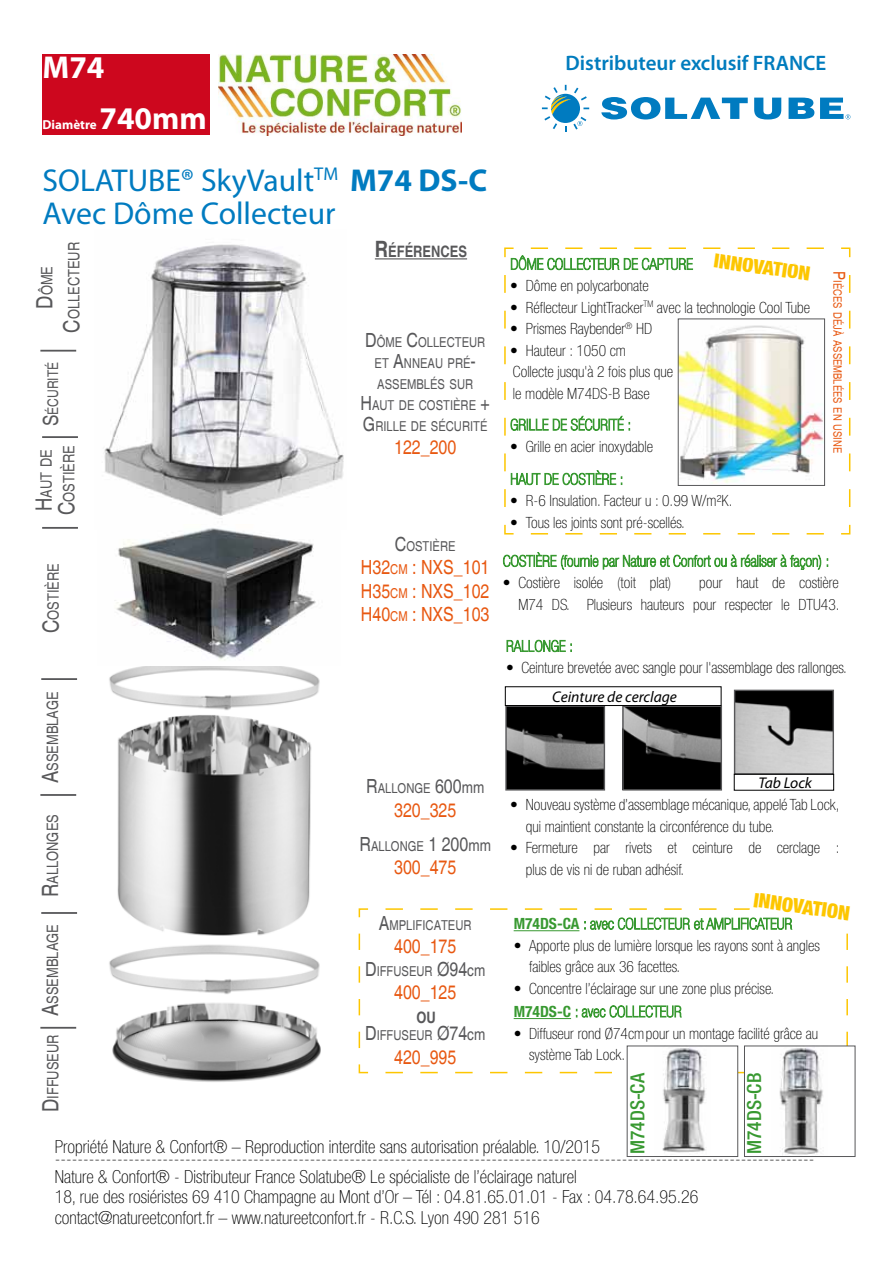
<style>
.page{position:relative;width:893px;height:1263px;background:#fff}
.page>*{position:absolute;margin:0;border:0;box-sizing:border-box;transform-origin:0 0}
.t1{font:31.65px/33.6px "Myriad Pro";color:#007bc0}
.t2{font:700 31.65px "Myriad Pro";color:#fff}
.t3{font:600 21px "Myriad Pro";color:#007cbe}
.t4{font:900 condensed 19.95px "Helvetica Neue LT Std";color:#fdc600}
.t5{font:condensed 19.5px/23.4px "Helvetica";color:#e85811;text-align:justify}
.t6{font:500 condensed 19.5px "Helvetica Neue LT Std";color:#389931}
.t7{font:100 condensed 18px/18.8px "Helvetica Neue LT Std";color:#000}
.t8{font:condensed 15.75px/27px "Helvetica";color:#58585a;text-align:center}
.t9{font:700 condensed 15.75px "Helvetica";color:#58585a}
.t10{font:100 condensed 15.45px/21.6px "Helvetica Neue LT Std";color:#000}
.t11{font:italic 15.45px "Myriad Pro";color:#000}
.t12{font:700 condensed 15.45px "Helvetica Neue LT Std";color:#389931}
.t13{font:condensed 14.7px "Helvetica";color:#58585a}
.t14{font:condensed 13.65px/21px "Helvetica";color:#58585a;text-align:center}
.t15{font:700 13.05px "Myriad Pro";color:#fff}
.t16{font:condensed 11.55px "Helvetica";color:#e85811}
.s1{font-weight:700}
.s2{font-size:22.5px}
.s3{font-size:21px}
.s4{font-size:19.5px}
.s5{font-size:13.65px}
.s6{font-size:16.35px}
.s7{font-size:16.5px}
</style>
<div class="page">
<hr style="left:375px;top:258px;width:92px;height:1px;background:#58585a">
<hr style="left:40px;top:350px;width:36px;height:2px;background:#58585a">
<hr style="left:42px;top:436px;width:36px;height:2px;background:#58585a">
<hr style="left:42px;top:527px;width:36px;height:2px;background:#58585a">
<svg style="left:503px;top:552px;width:325px;height:18px"></svg>
<svg style="left:506px;top:639px;width:66px;height:14px"></svg>
<svg style="left:601px;top:97px;width:147px;height:22px"></svg>
<svg style="left:754px;top:98px;width:27px;height:21px"></svg>
<svg style="left:789px;top:98px;width:25px;height:21px"></svg>
<svg style="left:542px;top:85px;width:47px;height:47px"></svg>
<svg style="left:820px;top:98px;width:30px;height:21px"></svg>
<div style="left:43px;top:54px;width:167px;height:80px;background:#cd071e"></div>
<img style="left:507px;top:707px;width:96px;height:81px">
<div style="left:505px;top:705px;width:100px;height:85px;border:1px solid #58585a"></div>
<img style="left:736px;top:692px;width:96px;height:81px">
<div style="left:734px;top:690px;width:100px;height:85px;border:1px solid #58585a"></div>
<img style="left:624px;top:707px;width:96px;height:81px">
<div style="left:622px;top:705px;width:100px;height:85px;border:1px solid #58585a"></div>
<div style="left:505px;top:686px;width:216px;height:20px;border:1px solid #000"></div>
<div style="left:734px;top:774px;width:100px;height:16px;border:1px solid #000"></div>
<svg style="left:504px;top:247px;width:347px;height:288px"></svg>
<img style="left:104px;top:244px;width:240px;height:272px">
<hr style="left:41px;top:912px;width:36px;height:2px;background:#58585a">
<hr style="left:41px;top:678px;width:36px;height:2px;background:#58585a">
<hr style="left:40px;top:794px;width:36px;height:2px;background:#58585a">
<hr style="left:40px;top:1027px;width:36px;height:2px;background:#58585a">
<img style="left:109px;top:944px;width:211px;height:50px">
<img style="left:117px;top:715px;width:195px;height:221px">
<img style="left:109px;top:666px;width:211px;height:44px">
<img style="left:112px;top:1002px;width:209px;height:80px">
<img style="left:115px;top:528px;width:201px;height:132px">
<svg style="left:504px;top:247px;width:320px;height:269px"></svg>
<svg style="left:358px;top:908px;width:386px;height:166px"></svg>
<svg style="left:377px;top:908px;width:479px;height:140px"></svg>
<div style="left:627px;top:1046px;width:111px;height:110px;background:#fff"></div>
<img style="left:662px;top:1048px;width:44px;height:105px">
<div style="left:627px;top:1046px;width:111px;height:111px;border:1px solid #58585a"></div>
<img style="left:779px;top:1048px;width:44px;height:107px">
<div style="left:744px;top:1046px;width:111px;height:111px;border:1px solid #58585a"></div>
<img style="left:219px;top:55px;width:243px;height:80px">
<h1 class="t2" style="left:43px;top:46px;width:64px">M74</h1>
<h2 class="t3" style="left:565px;top:49px;width:262px">Distributeur exclusif FRANCE</h2>
<p class="t15" style="left:43px;top:116px;width:56px">Diamètre</p>
<h1 class="t2" style="left:99px;top:98px;width:109px">740mm</h1>
<h1 class="t1" style="left:43px;top:163px;width:446px">SOLATUBE® SkyVault<sup>TM</sup> <span class="s1">M74 DS-C<br></span>Avec Dôme Collecteur</h1>
<p class="t8" style="left:34px;top:333px;width:92px;rotate:-90deg"><span class="s2">D</span>ÔME<br><span class="s2">C</span>OLLECTEUR</p>
<p class="t13" style="left:44px;top:426px;width:66px;rotate:-90deg"><span class="s3">S</span>ÉCURITÉ</p>
<p class="t8" style="left:35px;top:515px;width:72px;line-height:22.5px;text-align:left;rotate:-90deg"><span class="s2">H</span>AUT DE<br><span class="s2">C</span>OSTIÈRE</p>
<p class="t8" style="left:40px;top:633px;width:72px;rotate:-90deg"><span class="s2">C</span>OSTIÈRE</p>
<p class="t9" style="left:375px;top:242px;width:94px"><span class="s2">R</span>ÉFÉRENCES</p>
<p class="t14" style="left:361px;top:332px;width:131px"><span class="s4">D</span>ÔME <span class="s4">C</span>OLLECTEUR<br>ET <span class="s4">A</span>NNEAU PRÉ<span class="s4">-<br></span>ASSEMBLÉS SUR<br><span class="s4">H</span>AUT DE COSTIÈRE <span class="s4">+<br>G</span>RILLE DE SÉCURITÉ</p>
<p class="t5" style="left:394px;top:436px;width:64px">122_200</p>
<p class="t14" style="left:395px;top:536px;width:62px"><span class="s4">C</span>OSTIÈRE</p>
<p class="t5" style="left:361px;top:556px;width:130px">H32<span class="s5">CM</span> : NXS_101<br>H35<span class="s5">CM</span> : NXS_102<br>H40<span class="s5">CM</span> : NXS_103</p>
<p class="t4" style="left:716px;top:248px;width:99px;rotate:8deg">INNOVATION</p>
<p class="t10" style="left:510px;top:275px;width:140px">• Dôme en polycarbonate</p>
<p class="t10" style="left:510px;top:296px;width:301px">• Réflecteur LightTracker<sup>TM</sup> avec la technologie Cool Tube</p>
<p class="t10" style="left:510px;top:318px;width:144px">• Prismes Raybender<sup>®</sup> HD</p>
<p class="t10" style="left:510px;top:339px;width:164px">• Hauteur : 1050 cm<br>Collecte jusqu'à 2 fois plus que le modèle M74DS-B Base</p>
<p class="t10" style="left:510px;top:435px;width:144px">• Grille en acier inoxydable</p>
<p class="t10" style="left:510px;top:490px;width:224px">• R-6 Insulation. Facteur u : 0.99 W/m²K.</p>
<p class="t10" style="left:510px;top:511px;width:176px">• Tous les joints sont pré-scellés.</p>
<p class="t16" style="left:844px;top:271px;width:183px;rotate:90deg"><span class="s6">P</span>IÈCES DÉJÀ ASSEMBLÉES EN USINE</p>
<p class="t10" style="left:503px;top:572px;width:170px">• Costière isolée (toit plat)</p>
<p class="t10" style="left:518px;top:572px;width:323px;text-align:right">pour haut de costière<br>M74 DS. Plusieurs hauteurs pour respecter le DTU43.</p>
<p class="t10" style="left:506px;top:657px;width:342px">• Ceinture brevetée avec sangle pour l'assemblage des rallonges.</p>
<p class="t11" style="left:552px;top:687px;width:126px">Ceinture de cerclage</p>
<p class="t8" style="left:39px;top:783px;width:93px;rotate:-90deg"><span class="s2">A</span>SSEMBLAGE</p>
<p class="t11" style="left:758px;top:773px;width:55px">Tab Lock</p>
<p class="t14" style="left:366px;top:778px;width:120px"><span class="s4">R</span>ALLONGE <span class="s4">600</span><span class="s7">mm</span></p>
<p class="t5" style="left:394px;top:798px;width:64px">320_325</p>
<p class="t14" style="left:359px;top:835px;width:133px"><span class="s4">R</span>ALLONGE <span class="s4">1 200</span><span class="s7">mm</span></p>
<p class="t5" style="left:394px;top:856px;width:64px">300_475</p>
<p class="t10" style="left:526px;top:794px;width:315px;text-indent:-16px">• Nouveau système d’assemblage mécanique, appelé Tab Lock, qui maintient constante la circonférence du tube.</p>
<p class="t10" style="left:526px;top:837px;width:315px;text-indent:-16px">• Fermeture par rivets et ceinture de cerclage : plus de vis ni de ruban adhésif.</p>
<p class="t8" style="left:39px;top:897px;width:84px;rotate:-90deg"><span class="s2">R</span>ALLONGES</p>
<p class="t4" style="left:755px;top:887px;width:99px;rotate:8deg">INNOVATION</p>
<p class="t14" style="left:379px;top:915px;width:94px"><span class="s4">A</span>MPLIFICATEUR</p>
<p class="t5" style="left:394px;top:935px;width:64px">400_175</p>
<p class="t12" style="left:514px;top:914px;width:67px">M74DS-CA</p>
<p class="t10" style="left:529px;top:934px;width:292px;text-indent:-16px">• Apporte plus de lumière lorsque les rayons sont à angles faibles grâce aux 36 facettes.</p>
<p class="t10" style="left:514px;top:977px;width:262px">• Concentre l’éclairage sur une zone plus précise.</p>
<p class="t8" style="left:39px;top:1016px;width:93px;rotate:-90deg"><span class="s2">A</span>SSEMBLAGE</p>
<p class="t14" style="left:365px;top:961px;width:122px"><span class="s4">D</span>IFFUSEUR <span class="s4">Ø</span><span class="s4">94</span><span class="s7">cm</span></p>
<p class="t5" style="left:394px;top:981px;width:64px">400_125</p>
<p class="t12" style="left:514px;top:1002px;width:59px">M74DS-C</p>
<p class="t10" style="left:529px;top:1022px;width:291px;text-indent:-16px">• Diffuseur rond Ø74cmpour un montage facilité grâce au système Tab Lock.</p>
<p class="t9" style="left:417px;top:1008px;width:21px">OU</p>
<p class="t14" style="left:365px;top:1025px;width:122px"><span class="s4">D</span>IFFUSEUR <span class="s4">Ø</span><span class="s4">74</span><span class="s7">cm</span></p>
<p class="t5" style="left:394px;top:1045px;width:64px">420_995</p>
<p class="t8" style="left:40px;top:1112px;width:79px;rotate:-90deg"><span class="s2">D</span>IFFUSEUR</p>
<p class="t6" style="left:626px;top:1154px;width:83px;rotate:-90deg">M74DS-CA</p>
<p class="t6" style="left:743px;top:1154px;width:83px;rotate:-90deg">M74DS-CB</p>
<p class="t7" style="left:55px;top:1137px;width:547px">Propriété Nature &amp; Confort® – Reproduction interdite sans autorisation préalable. 10/2015</p>
<p class="t7" style="left:55px;top:1149px;width:761px">--------------------------------------------------------------------------------------------------------------------------------------<br>Nature &amp; Confort® - Distributeur France Solatube® Le spécialiste de l’éclairage naturel<br>18, rue des rosiéristes 69 410 Champagne au Mont d’Or – Tél : 04.81.65.01.01 - Fax : 04.78.64.95.26</p>
<p class="t7" style="left:55px;top:1208px;width:487px">contact@natureetconfort.fr – www.natureetconfort.fr - R.C.S. Lyon 490 281 516</p>
</div>
